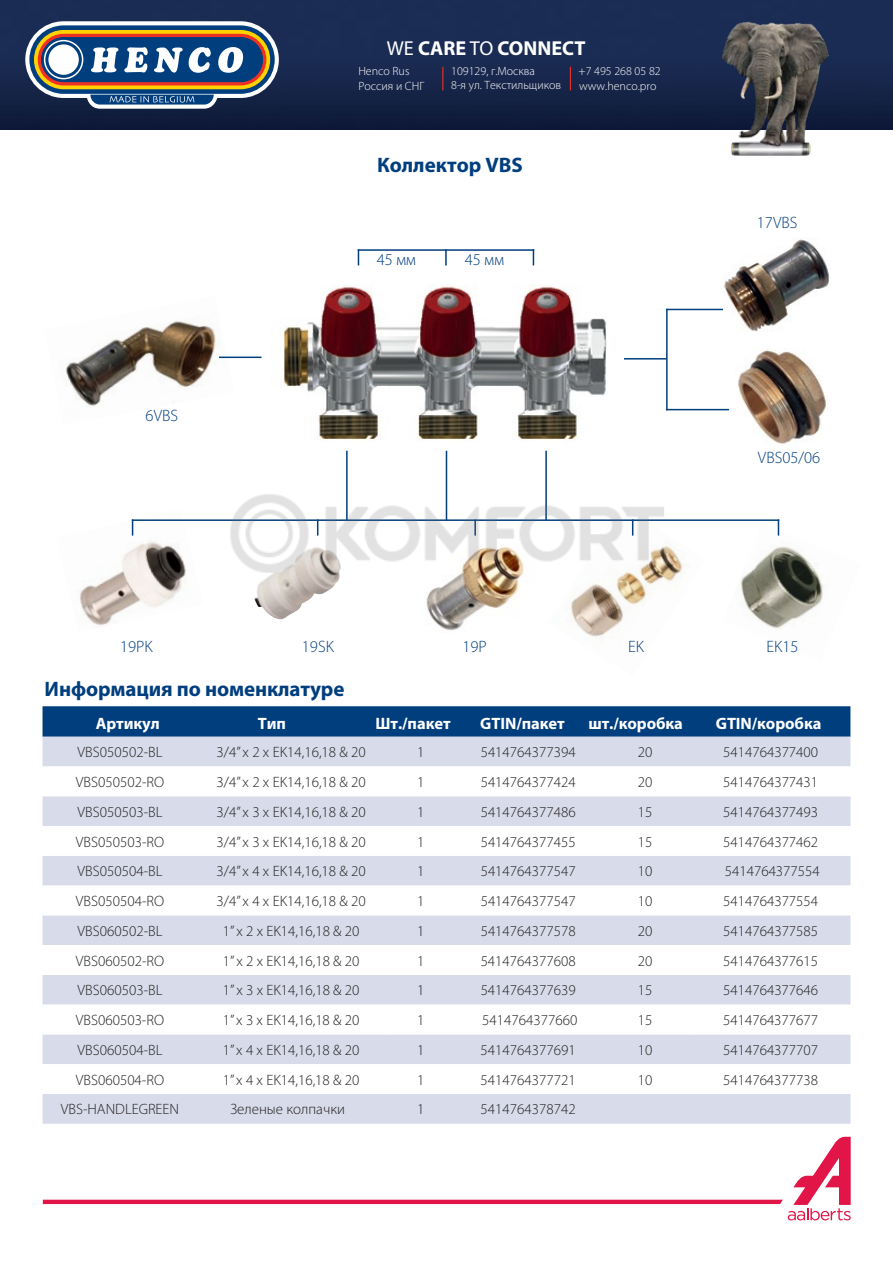
<style>
.page{position:relative;width:893px;height:1263px;background:#fff}
.page>*{position:absolute;margin:0;border:0;box-sizing:border-box;transform-origin:0 0}
.t1{font:700 21px "Myriad Pro";letter-spacing:-.005em;color:#003e7e}
.t2{font:700 20.25px "Myriad Pro";color:#fff}
.t3{font:700 16.5px "Myriad Pro";letter-spacing:-.005em;color:#fff}
.t4{font:300 16.5px "Myriad Pro";color:#003e7e}
.t5{font:300 15px "Myriad Pro";color:#231f20}
.t6{font:300 12px/15px "Myriad Pro";color:#fff}
.s1{font-weight:400}
</style>
<div class="page">
<img style="left:282px;top:285px;width:325px;height:181px">
<img style="left:79px;top:519px;width:107px;height:107px">
<img style="left:570px;top:547px;width:113px;height:90px">
<svg style="left:43px;top:1137px;width:808px;height:83px"></svg>
<hr style="left:132px;top:519px;width:647px;height:2px;background:#003e7e">
<hr style="left:624px;top:358px;width:42px;height:2px;background:#003e7e">
<hr style="left:666px;top:409px;width:63px;height:1px;background:#003e7e">
<hr style="left:666px;top:309px;width:63px;height:1px;background:#003e7e">
<hr style="left:358px;top:249px;width:176px;height:2px;background:#003e7e">
<svg style="left:358px;top:249px;width:1px;height:16px"></svg>
<svg style="left:445px;top:249px;width:2px;height:16px"></svg>
<svg style="left:533px;top:249px;width:1px;height:16px"></svg>
<img style="left:723px;top:239px;width:106px;height:93px">
<img style="left:738px;top:350px;width:88px;height:94px">
<img style="left:254px;top:583px;width:82px;height:36px">
<img style="left:426px;top:583px;width:93px;height:48px">
<img style="left:740px;top:524px;width:84px;height:105px">
<svg style="left:132px;top:519px;width:1px;height:17px"></svg>
<hr style="left:446px;top:451px;width:1px;height:69px;background:#003e7e">
<hr style="left:346px;top:451px;width:2px;height:69px;background:#003e7e">
<hr style="left:545px;top:451px;width:2px;height:69px;background:#003e7e">
<hr style="left:666px;top:309px;width:2px;height:101px;background:#003e7e">
<svg style="left:778px;top:519px;width:1px;height:17px"></svg>
<img style="left:65px;top:321px;width:169px;height:86px">
<hr style="left:219px;top:357px;width:42px;height:1px;background:#003e7e">
<div style="left:43px;top:706px;width:807px;height:31px;background:#003e7e"></div>
<div style="left:43px;top:737px;width:807px;height:387px;background:#d8dcea"></div>
<svg style="left:43px;top:766px;width:807px;height:328px"></svg>
<img style="left:0;top:0;width:893px;height:129px">
<svg style="left:442px;top:67px;width:1px;height:23px"></svg>
<svg style="left:570px;top:67px;width:1px;height:23px"></svg>
<img style="left:718px;top:19px;width:113px;height:137px">
<svg style="left:25px;top:21px;width:254px;height:88px"></svg>
<img style="left:223px;top:485px;width:447px;height:98px">
<h2 class="t2" style="left:387px;top:37px;width:200px"><span class="s1">WE</span> CARE <span class="s1">TO</span> CONNECT</h2>
<p class="t6" style="left:358px;top:63px;width:67px">Henco Rus<br>Россия и СНГ</p>
<p class="t6" style="left:451px;top:64px;width:111px;line-height:14.4px">109129, г.Москва<br>8-я ул. Текстильщиков</p>
<p class="t6" style="left:579px;top:63px;width:84px">+7 495 268 05 82 www.henco.pro</p>
<p class="t4" style="left:146px;top:406px;width:34px">6VBS</p>
<h1 class="t1" style="left:377px;top:153px;width:147px">Коллектор VBS</h1>
<p class="t4" style="left:377px;top:250px;width:41px">45 мм</p>
<p class="t4" style="left:465px;top:250px;width:41px">45 мм</p>
<p class="t4" style="left:757px;top:213px;width:42px">17VBS</p>
<p class="t4" style="left:758px;top:448px;width:64px">VBS05/06</p>
<p class="t4" style="left:120px;top:637px;width:34px">19PK</p>
<p class="t4" style="left:302px;top:637px;width:33px">19SK</p>
<p class="t4" style="left:462px;top:637px;width:26px">19P</p>
<p class="t4" style="left:628px;top:637px;width:17px">EK</p>
<p class="t4" style="left:766px;top:637px;width:34px">EK15</p>
<h1 class="t1" style="left:45px;top:677px;width:301px">Информация по номенклатуре</h1>
<p class="t3" style="left:96px;top:714px;width:66px">Артикул</p>
<p class="t3" style="left:258px;top:714px;width:30px">Тип</p>
<p class="t3" style="left:376px;top:714px;width:77px">Шт./пакет</p>
<p class="t3" style="left:480px;top:714px;width:86px">GTIN/пакет</p>
<p class="t3" style="left:588px;top:714px;width:96px">шт./коробка</p>
<p class="t3" style="left:716px;top:714px;width:107px">GTIN/коробка</p>
<p class="t5" style="left:78px;top:743px;width:86px">VBS050502-BL</p>
<p class="t5" style="left:216px;top:743px;width:151px">3/4” x 2 x EK14,16,18 &amp; 20</p>
<p class="t5" style="left:417px;top:743px;width:9px">1</p>
<p class="t5" style="left:481px;top:743px;width:97px">5414764377394</p>
<p class="t5" style="left:638px;top:743px;width:16px">20</p>
<p class="t5" style="left:723px;top:743px;width:97px">5414764377400</p>
<p class="t5" style="left:76px;top:773px;width:90px">VBS050502-RO</p>
<p class="t5" style="left:216px;top:773px;width:151px">3/4” x 2 x EK14,16,18 &amp; 20</p>
<p class="t5" style="left:417px;top:773px;width:9px">1</p>
<p class="t5" style="left:481px;top:773px;width:97px">5414764377424</p>
<p class="t5" style="left:638px;top:773px;width:16px">20</p>
<p class="t5" style="left:723px;top:773px;width:97px">5414764377431</p>
<p class="t5" style="left:78px;top:803px;width:86px">VBS050503-BL</p>
<p class="t5" style="left:216px;top:803px;width:151px">3/4” x 3 x EK14,16,18 &amp; 20</p>
<p class="t5" style="left:417px;top:803px;width:9px">1</p>
<p class="t5" style="left:481px;top:803px;width:97px">5414764377486</p>
<p class="t5" style="left:638px;top:803px;width:16px">15</p>
<p class="t5" style="left:723px;top:803px;width:97px">5414764377493</p>
<p class="t5" style="left:76px;top:832px;width:90px">VBS050503-RO</p>
<p class="t5" style="left:216px;top:832px;width:151px">3/4” x 3 x EK14,16,18 &amp; 20</p>
<p class="t5" style="left:417px;top:832px;width:9px">1</p>
<p class="t5" style="left:481px;top:832px;width:97px">5414764377455</p>
<p class="t5" style="left:638px;top:832px;width:16px">15</p>
<p class="t5" style="left:723px;top:832px;width:97px">5414764377462</p>
<p class="t5" style="left:78px;top:862px;width:86px">VBS050504-BL</p>
<p class="t5" style="left:216px;top:862px;width:151px">3/4” x 4 x EK14,16,18 &amp; 20</p>
<p class="t5" style="left:417px;top:862px;width:9px">1</p>
<p class="t5" style="left:481px;top:862px;width:97px">5414764377547</p>
<p class="t5" style="left:638px;top:862px;width:16px">10</p>
<p class="t5" style="left:725px;top:862px;width:97px">5414764377554</p>
<p class="t5" style="left:76px;top:892px;width:90px">VBS050504-RO</p>
<p class="t5" style="left:216px;top:892px;width:151px">3/4” x 4 x EK14,16,18 &amp; 20</p>
<p class="t5" style="left:417px;top:892px;width:9px">1</p>
<p class="t5" style="left:481px;top:892px;width:97px">5414764377547</p>
<p class="t5" style="left:638px;top:892px;width:16px">10</p>
<p class="t5" style="left:723px;top:892px;width:97px">5414764377554</p>
<p class="t5" style="left:78px;top:922px;width:86px">VBS060502-BL</p>
<p class="t5" style="left:223px;top:922px;width:138px">1” x 2 x EK14,16,18 &amp; 20</p>
<p class="t5" style="left:417px;top:922px;width:9px">1</p>
<p class="t5" style="left:481px;top:922px;width:97px">5414764377578</p>
<p class="t5" style="left:638px;top:922px;width:16px">20</p>
<p class="t5" style="left:723px;top:922px;width:97px">5414764377585</p>
<p class="t5" style="left:76px;top:951px;width:90px">VBS060502-RO</p>
<p class="t5" style="left:223px;top:951px;width:138px">1” x 2 x EK14,16,18 &amp; 20</p>
<p class="t5" style="left:417px;top:951px;width:9px">1</p>
<p class="t5" style="left:481px;top:951px;width:97px">5414764377608</p>
<p class="t5" style="left:638px;top:951px;width:16px">20</p>
<p class="t5" style="left:723px;top:951px;width:97px">5414764377615</p>
<p class="t5" style="left:78px;top:981px;width:86px">VBS060503-BL</p>
<p class="t5" style="left:223px;top:981px;width:138px">1” x 3 x EK14,16,18 &amp; 20</p>
<p class="t5" style="left:417px;top:981px;width:9px">1</p>
<p class="t5" style="left:481px;top:981px;width:97px">5414764377639</p>
<p class="t5" style="left:638px;top:981px;width:16px">15</p>
<p class="t5" style="left:723px;top:981px;width:97px">5414764377646</p>
<p class="t5" style="left:76px;top:1011px;width:90px">VBS060503-RO</p>
<p class="t5" style="left:223px;top:1011px;width:138px">1” x 3 x EK14,16,18 &amp; 20</p>
<p class="t5" style="left:417px;top:1011px;width:9px">1</p>
<p class="t5" style="left:482px;top:1011px;width:97px">5414764377660</p>
<p class="t5" style="left:638px;top:1011px;width:16px">15</p>
<p class="t5" style="left:723px;top:1011px;width:97px">5414764377677</p>
<p class="t5" style="left:78px;top:1041px;width:86px">VBS060504-BL</p>
<p class="t5" style="left:223px;top:1041px;width:138px">1” x 4 x EK14,16,18 &amp; 20</p>
<p class="t5" style="left:417px;top:1041px;width:9px">1</p>
<p class="t5" style="left:481px;top:1041px;width:97px">5414764377691</p>
<p class="t5" style="left:638px;top:1041px;width:16px">10</p>
<p class="t5" style="left:723px;top:1041px;width:97px">5414764377707</p>
<p class="t5" style="left:76px;top:1070px;width:90px">VBS060504-RO</p>
<p class="t5" style="left:223px;top:1070px;width:138px">1” x 4 x EK14,16,18 &amp; 20</p>
<p class="t5" style="left:417px;top:1070px;width:9px">1</p>
<p class="t5" style="left:481px;top:1070px;width:97px">5414764377721</p>
<p class="t5" style="left:638px;top:1070px;width:16px">10</p>
<p class="t5" style="left:723px;top:1070px;width:97px">5414764377738</p>
<p class="t5" style="left:61px;top:1100px;width:120px">VBS-HANDLEGREEN</p>
<p class="t5" style="left:230px;top:1100px;width:116px">Зеленые колпачки</p>
<p class="t5" style="left:417px;top:1100px;width:9px">1</p>
<p class="t5" style="left:481px;top:1100px;width:97px">5414764378742</p>
</div>
